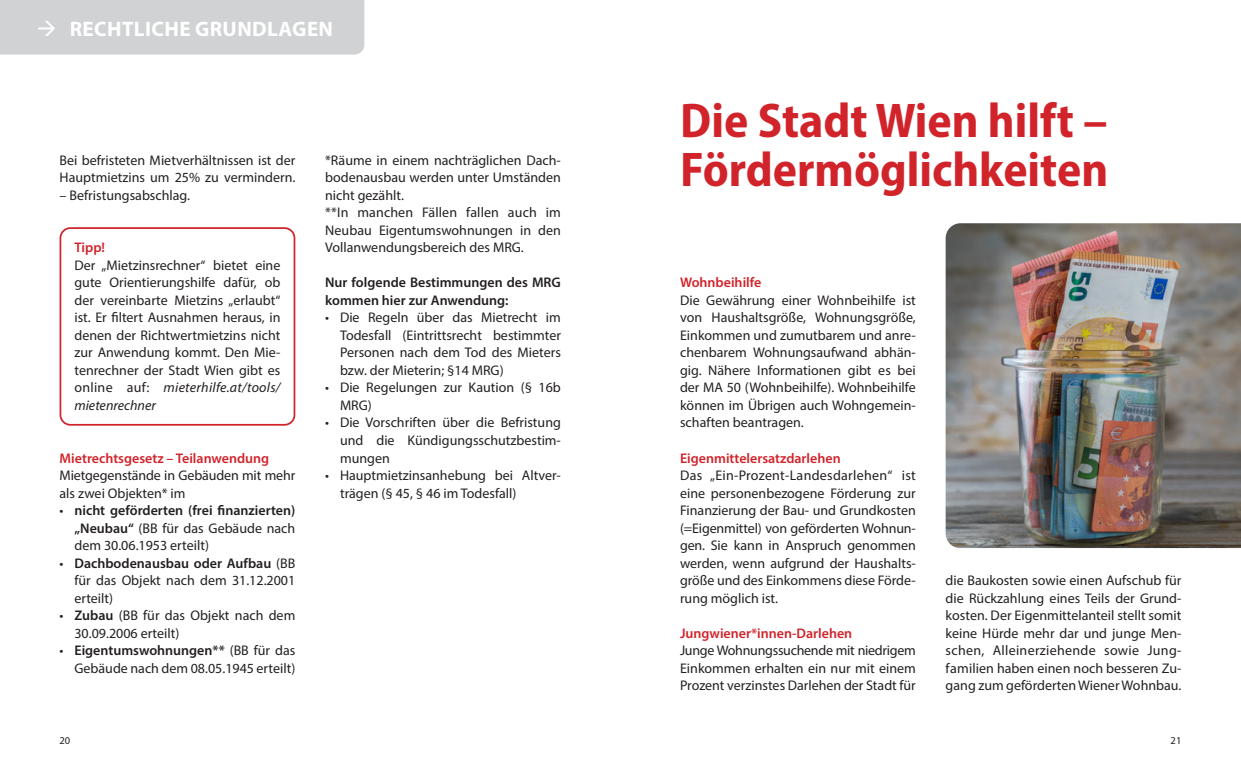
<style>
.page{position:relative;width:1241px;height:769px;background:#fff}
.page>*{position:absolute;margin:0;border:0;box-sizing:border-box;transform-origin:0 0}
.t1{font:700 semi-condensed 49px/49px "Myriad Pro";color:#d1232a}
.t2{font:700 21px "Myriad Pro";letter-spacing:.02em;color:#fff}
.t3{font:14px/17.5px "Myriad Pro";color:#231f20;text-align:justify}
.t4{font:600 14px "Myriad Pro";color:#d1232a}
.t5{font:600 14px/17.5px "Myriad Pro";color:#231f20}
.t6{font:10.5px "Myriad Pro";color:#231f20}
.s1{font-style:italic}
.s2{font-weight:600}
</style>
<div class="page">
<img style="left:945px;top:223px;width:295px;height:325px">
<div style="left:60px;top:227px;width:235px;height:199px;border:2px solid #d1232a;border-radius:10px"></div>
<div style="left:0;top:0;width:364px;height:55px;background:#d1d2d4"></div>
<h2 class="t2" style="left:36px;top:15px;width:298px">→ RECHTLICHE GRUNDLAGEN</h2>
<p class="t3" style="left:60px;top:151px;width:237px">Bei befristeten Mietverhältnissen ist der<br>Hauptmietzins um 25% zu vermindern.</p>
<p class="t3" style="left:60px;top:186px;width:132px">– Befristungsabschlag.</p>
<p class="t4" style="left:74px;top:239px;width:32px">Tipp!</p>
<p class="t3" style="left:74px;top:256px;width:207px">Der „Mietzinsrechner“ bietet eine gute Orientierungshilfe dafür, ob der vereinbarte Mietzins „erlaubt“ ist. Er filtert Ausnahmen heraus, in denen der Richtwertmietzins nicht zur Anwendung kommt. Den Mie&shy;tenrechner der Stadt Wien gibt es online auf: <span class="s1">mieterhilfe.at/tools/ mietenrechner</span></p>
<p class="t4" style="left:60px;top:449px;width:211px">Mietrechtsgesetz – Teilanwendung</p>
<p class="t3" style="left:60px;top:466px;width:237px">Mietgegenstände in Gebäuden mit mehr als zwei Objekten* im</p>
<p class="t3" style="left:74px;top:501px;width:222px;text-indent:-15px">• <span class="s2">nicht geförderten (frei finanzierten) „Neubau“</span> (BB für das Gebäude nach dem 30.06.1953 erteilt)</p>
<p class="t3" style="left:74px;top:554px;width:222px;text-indent:-15px">• <span class="s2">Dachbodenausbau oder Aufbau</span> (BB für das Objekt nach dem 31.12.2001 erteilt)</p>
<p class="t3" style="left:74px;top:606px;width:222px;text-indent:-15px">• <span class="s2">Zubau</span> (BB für das Objekt nach dem<br>30.09.2006 erteilt)</p>
<p class="t3" style="left:60px;top:641px;width:237px;text-align:right">• <span class="s2">Eigentumswohnungen**</span> (BB für das<br>Gebäude nach dem 08.05.1945 erteilt)</p>
<p class="t3" style="left:325px;top:151px;width:237px;text-align:left">*Räume in einem nachträglichen Dach&shy;bodenausbau werden unter Umständen nicht gezählt.<br>**In manchen Fällen fallen auch im<br>Neubau Eigentumswohnungen in den<br>Vollanwendungsbereich des MRG.</p>
<p class="t5" style="left:325px;top:274px;width:237px">Nur folgende Bestimmungen des MRG kommen hier zur Anwendung:</p>
<p class="t3" style="left:340px;top:309px;width:222px;text-indent:-15px">• Die Regeln über das Mietrecht im Todesfall (Eintrittsrecht bestimmter Personen nach dem Tod des Mieters bzw. der Mieterin; §14 MRG)</p>
<p class="t3" style="left:340px;top:379px;width:222px;text-indent:-15px">• Die Regelungen zur Kaution (§ 16b<br>MRG)</p>
<p class="t3" style="left:340px;top:414px;width:222px;text-indent:-15px">• Die Vorschriften über die Befristung und die Kündigungsschutzbestim&shy;mungen</p>
<p class="t3" style="left:340px;top:466px;width:222px;text-indent:-15px">• Hauptmietzinsanhebung bei Altver&shy;trägen (§ 45, § 46 im Todesfall)</p>
<h1 class="t1" style="left:680px;top:94px;width:429px">Die Stadt Wien hilft –<br>Fördermöglichkeiten</h1>
<p class="t4" style="left:680px;top:274px;width:83px">Wohnbeihilfe</p>
<p class="t3" style="left:680px;top:291px;width:237px">Die Gewährung einer Wohnbeihilfe ist von Haushaltsgröße, Wohnungsgröße, Einkommen und zumutbarem und anre&shy;chenbarem Wohnungsaufwand abhän&shy;gig. Nähere Informationen gibt es bei der MA 50 (Wohnbeihilfe). Wohnbeihilfe können im Übrigen auch Wohngemein&shy;schaften beantragen.</p>
<p class="t4" style="left:680px;top:449px;width:162px">Eigenmittelersatzdarlehen</p>
<p class="t3" style="left:680px;top:466px;width:237px">Das „Ein-Prozent-Landesdarlehen“ ist eine personenbezogene Förderung zur Finanzierung der Bau- und Grundkosten (=Eigenmittel) von geförderten Wohnun&shy;gen. Sie kann in Anspruch genommen werden, wenn aufgrund der Haushalts&shy;größe und des Einkommens diese Förde&shy;rung möglich ist.</p>
<p class="t4" style="left:680px;top:624px;width:174px">Jungwiener*innen-Darlehen</p>
<p class="t3" style="left:680px;top:641px;width:237px">Junge Wohnungssuchende mit niedrigem Einkommen erhalten ein nur mit einem Prozent verzinstes Darlehen der Stadt für</p>
<p class="t3" style="left:945px;top:571px;width:237px">die Baukosten sowie einen Aufschub für die Rückzahlung eines Teils der Grund&shy;kosten. Der Eigenmittelanteil stellt somit keine Hürde mehr dar und junge Men&shy;schen, Alleinerziehende sowie Jung&shy;familien haben einen noch besseren Zu&shy;gang zum geförderten Wiener Wohnbau.</p>
<p class="t6" style="left:60px;top:734px;width:12px">20</p>
<p class="t6" style="left:1170px;top:734px;width:12px">21</p>
</div>
